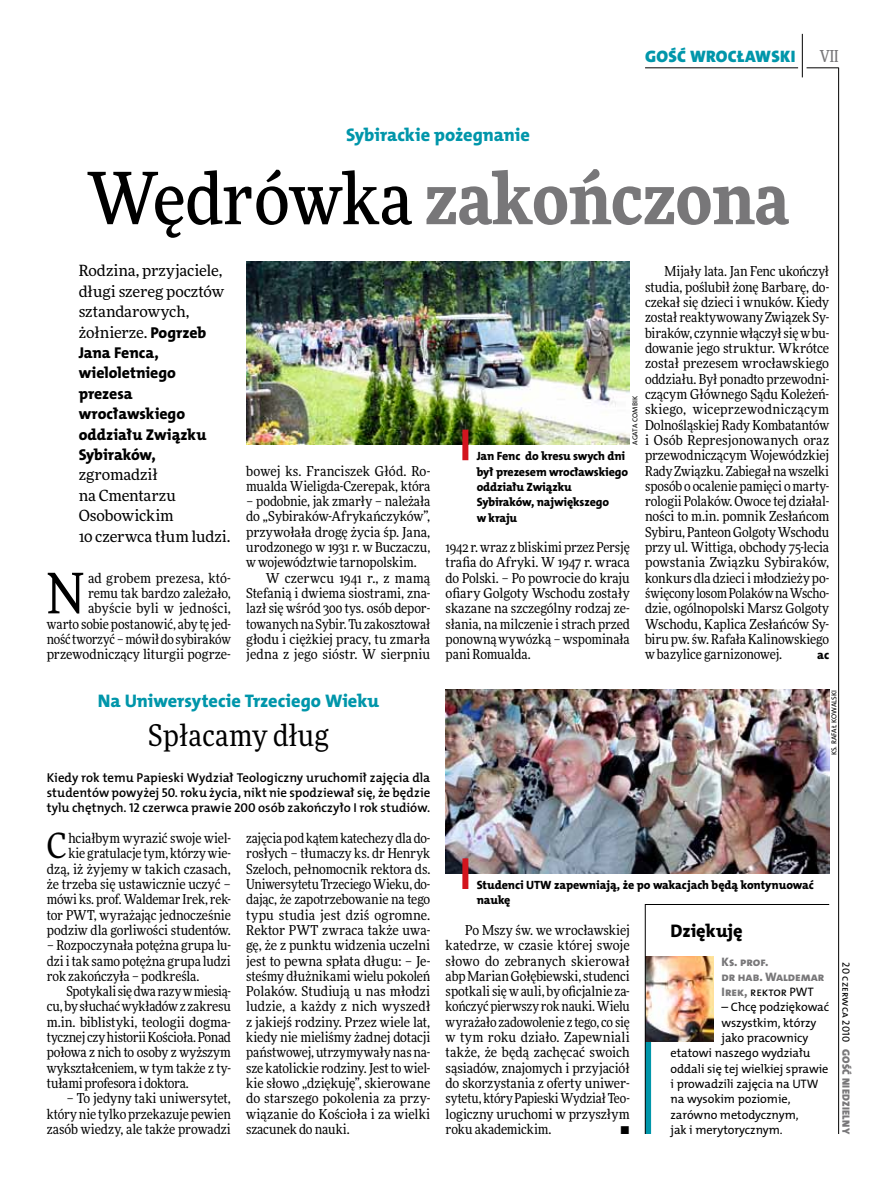
<style>
.page{position:relative;width:893px;height:1191px;background:#fff}
.page>*{position:absolute;margin:0;border:0;box-sizing:border-box;transform-origin:0 0}
.t1{font:900 72px "Freeday Narrow";color:#787779}
.t2{font:55.95px "Freeday Narrow News";color:#000}
.t3{font:34.8px "Freeday Narrow News";color:#000}
.t4{font:30px "Freeday Narrow News";letter-spacing:.01em;color:#000}
.t5{font:18.3px "The Mix HP8 Ex Bld";letter-spacing:-.005em;color:#0096aa}
.t6{font:18.3px "The Mix HP8 Ex Bld";letter-spacing:-.005em;color:#000}
.t7{font:16.65px "The Mix HP9 Blk";letter-spacing:.02em;color:#0096aa}
.t8{font:500 16.5px "Freeday Narrow";color:#787779;scale:.9 1}
.t9{font:15.75px/20.4px "The Mix HP8 Ex Bld";letter-spacing:-.005em;color:#000}
.t10{font:15.45px/20.4px "Freeday News";letter-spacing:-.005em;color:#000}
.t11{font:13.65px/15.3px "Freeday Narrow News";letter-spacing:-.005em;color:#000;text-align:justify}
.t12{font:12.9px/15.3px "The Mix HP6 Se Bld";color:#000;text-align:justify}
.t13{font:12.3px "The Mix HP5 Plain";letter-spacing:-.005em;color:#000}
.t14{font:12.3px/15.3px "The Mix HP8 Ex Bld";letter-spacing:-.005em;color:#787779}
.t15{font:12.3px "The Mix HP8 Ex Bld";color:#000}
.t16{font:12px/15.3px "The Mix HP8 Ex Bld";letter-spacing:-.01em;color:#000}
.t17{font:10.5px "The Mix HP9 Blk";letter-spacing:.025em;color:#787779}
.t18{font:10.5px "The Mix HP5 Plain";color:#000}
.t19{font:7.2px "The Mix HP5 Plain";letter-spacing:.005em;color:#000}
.s1{font-weight:500;color:#000}
.s2{font-family:"The Mix HP8 Ex Bld";font-size:15.75px}
.s3{font-family:"The Mix HP8 Ex Bld";color:#787779}
</style>
<div class="page">
<hr style="left:806px;top:68px;width:33px;height:1px;background:#000">
<hr style="left:645px;top:68px;width:153px;height:1px;background:#000">
<hr style="left:838px;top:68px;width:1px;height:1066px;background:#000">
<hr style="left:802px;top:34px;width:1px;height:43px;background:#000">
<img style="left:246px;top:261px;width:384px;height:184px">
<svg style="left:645px;top:904px;width:185px;height:230px"></svg>
<img style="left:446px;top:690px;width:383px;height:183px">
<div style="left:462px;top:858px;width:6px;height:31px;background:#d3151f"></div>
<div style="left:462px;top:429px;width:6px;height:31px;background:#d3151f"></div>
<p class="t7" style="left:645px;top:46px;width:152px">GOŚĆ WROCŁAWSKI</p>
<p class="t8" style="left:820px;top:46px;width:22px">VII</p>
<h3 class="t5" style="left:346px;top:123px;width:185px">Sybirackie pożegnanie</h3>
<h1 class="t1" style="left:87px;top:151px;width:704px"><span class="s1">Wędrówka</span> zakończona</h1>
<p class="t10" style="left:79px;top:260px;width:147px">Rodzina, przyjaciele, długi szereg pocztów sztandarowych, żołnierze. <span class="s2">Pogrzeb</span></p>
<p class="t9" style="left:79px;top:342px;width:129px">Jana Fenca, wieloletniego prezesa wrocławskiego oddziału Związku<br>Sybiraków,</p>
<p class="t10" style="left:79px;top:464px;width:153px">zgromadził<br>na Cmentarzu<br>Osobowickim<br>10 czerwca tłum ludzi.</p>
<h2 class="t2" style="left:47px;top:559px;width:39px">N</h2>
<p class="t11" style="left:645px;top:264px;width:186px;text-indent:20px">Mijały lata. Jan Fenc ukończył studia, poślubił żonę Barbarę, do&shy;czekał się dzieci i wnuków. Kiedy został reaktywowany Związek Sy&shy;biraków, czynnie włączył się w bu&shy;dowanie jego struktur. Wkrótce został prezesem wrocławskiego oddziału. Był ponadto przewodni&shy;czącym Głównego Sądu Koleżeń&shy;skiego, wiceprzewodniczącym Dolnośląskiej Rady Kombatantów i Osób Represjonowanych oraz przewodniczącym Wojewódzkiej Rady Związku. Zabiegał na wszelki sposób o ocalenie pamięci o marty&shy;rologii Polaków. Owoce tej działal&shy;ności to m.in. pomnik Zesłańcom Sybiru, Panteon Golgoty Wschodu przy ul. Wittiga, obchody 75-lecia powstania Związku Sybiraków, konkurs dla dzieci i młodzieży po&shy;święcony losom Polaków na Wscho&shy;dzie, ogólnopolski Marsz Golgoty Wschodu, Kaplica Zesłańców Sy&shy;biru pw. św. Rafała Kalinowskiego w bazylice garnizonowej.</p>
<p class="t19" style="left:630px;top:445px;width:51px;rotate:-90deg">Agata Combik</p>
<p class="t16" style="left:477px;top:448px;width:153px">Jan Fenc do kresu swych dni był prezesem wrocławskiego oddziału Związku<br>Sybiraków, największego<br>w kraju</p>
<p class="t11" style="left:246px;top:463px;width:186px">bowej ks. Franciszek Głód. Ro&shy;mualda Wieligda-Czerepak, która</p>
<p class="t11" style="left:246px;top:493px;width:186px">– podobnie, jak zmarły – należała do „Sybiraków-Afrykańczyków”, przywołała drogę życia śp. Jana, urodzonego w 1931 r. w Buczaczu, w województwie tarnopolskim.</p>
<p class="t11" style="left:246px;top:570px;width:186px;text-indent:20px">W czerwcu 1941 r., z mamą Stefanią i dwiema siostrami, zna&shy;lazł się wśród 300 tys. osób depor&shy;towanych na Sybir. Tu zakosztował głodu i ciężkiej pracy, tu zmarła jedna z jego sióstr. W sierpniu</p>
<p class="t11" style="left:446px;top:539px;width:186px">1942 r. wraz z bliskimi przez Persję trafia do Afryki. W 1947 r. wraca do Polski. – Po powrocie do kraju ofiary Golgoty Wschodu zostały skazane na szczególny rodzaj ze&shy;słania, na milczenie i strach przed ponowną wywózką – wspominała pani Romualda.</p>
<p class="t11" style="left:47px;top:570px;width:186px;text-align:right">ad grobem prezesa, któ-<br>remu tak bardzo zależało, abyście byli w jedności,<br>warto sobie postanowić, aby tę jed&shy;ność tworzyć – mówił do sybiraków przewodniczący liturgii pogrze-</p>
<p class="t15" style="left:817px;top:647px;width:14px">ac</p>
<h3 class="t5" style="left:98px;top:689px;width:283px">Na Uniwersytecie Trzeciego Wieku</h3>
<h3 class="t4" style="left:148px;top:717px;width:182px">Spłacamy dług</h3>
<p class="t12" style="left:47px;top:770px;width:385px">Kiedy rok temu Papieski Wydział Teologiczny uruchomił zajęcia dla studentów powyżej 50. roku życia, nikt nie spodziewał się, że będzie tylu chętnych. 12 czerwca prawie 200 osób zakończyło I rok studiów.</p>
<p class="t11" style="left:47px;top:830px;width:186px;text-align:right">hciałbym wyrazić swoje wiel-<br>kie gratulacje tym, którzy wie&shy;dzą, iż żyjemy w takich czasach, że trzeba się ustawicznie uczyć – mówi ks. prof. Waldemar Irek, rek&shy;tor PWT, wyrażając jednocześnie podziw dla gorliwości studentów.</p>
<p class="t11" style="left:47px;top:937px;width:186px">– Rozpoczynała potężna grupa lu&shy;dzi i tak samo potężna grupa ludzi rok zakończyła – podkreśla.</p>
<p class="t11" style="left:47px;top:983px;width:186px;text-indent:20px">Spotykali się dwa razy w miesią&shy;cu, by słuchać wykładów z zakresu m.in. biblistyki, teologii dogma&shy;tycznej czy historii Kościoła. Ponad połowa z nich to osoby z wyższym wykształceniem, w tym także z ty&shy;tułami profesora i doktora.</p>
<p class="t11" style="left:47px;top:1090px;width:186px;text-indent:20px">– To jedyny taki uniwersytet, który nie tylko przekazuje pewien zasób wiedzy, ale także prowadzi</p>
<h3 class="t3" style="left:47px;top:824px;width:21px">C</h3>
<p class="t11" style="left:246px;top:830px;width:186px">zajęcia pod kątem katechezy dla do&shy;rosłych – tłumaczy ks. dr Henryk Szeloch, pełnomocnik rektora ds.<br>Uniwersytetu Trzeciego Wieku, do&shy;dając, że zapotrzebowanie na tego typu studia jest dziś ogromne.<br>Rektor PWT zwraca także uwa&shy;gę, że z punktu widzenia uczelni jest to pewna spłata długu: – Je&shy;steśmy dłużnikami wielu pokoleń Polaków. Studiują u nas młodzi ludzie, a każdy z nich wyszedł z jakiejś rodziny. Przez wiele lat, kiedy nie mieliśmy żadnej dotacji państwowej, utrzymywały nas na&shy;sze katolickie rodziny. Jest to wiel&shy;kie słowo „dziękuję”, skierowane do starszego pokolenia za przy&shy;wiązanie do Kościoła i za wielki szacunek do nauki.</p>
<p class="t19" style="left:829px;top:755px;width:67px;rotate:-90deg">ks. Rafał Kowalski</p>
<p class="t16" style="left:477px;top:877px;width:339px">Studenci UTW zapewniają, że po wakacjach będą kontynuować naukę</p>
<p class="t11" style="left:446px;top:922px;width:186px;text-indent:20px">Po Mszy św. we wrocławskiej katedrze, w czasie której swoje słowo do zebranych skierował abp Marian Gołębiewski, studenci spotkali się w auli, by oficjalnie za&shy;kończyć pierwszy rok nauki. Wielu wyrażało zadowolenie z tego, co się w tym roku działo. Zapewniali także, że będą zachęcać swoich sąsiadów, znajomych i przyjaciół do skorzystania z oferty uniwer&shy;sytetu, który Papieski Wydział Teo&shy;logiczny uruchomi w przyszłym roku akademickim.</p>
<p class="t11" style="left:620px;top:1121px;width:11px">•</p>
<h3 class="t6" style="left:671px;top:919px;width:73px">Dziękuję</h3>
<p class="t14" style="left:722px;top:953px;width:104px">Ks. prof.<br>dr hab. Waldemar</p>
<p class="t13" style="left:722px;top:984px;width:93px"><span class="s3">Irek,</span> rektor PWT</p>
<p class="t13" style="left:722px;top:999px;width:109px">– Chcę podziękować</p>
<p class="t13" style="left:722px;top:1014px;width:96px">wszystkim, którzy</p>
<p class="t13" style="left:722px;top:1030px;width:88px">jako pracownicy</p>
<p class="t13" style="left:671px;top:1045px;width:141px">etatowi naszego wydziału</p>
<p class="t13" style="left:671px;top:1060px;width:159px">oddali się tej wielkiej sprawie</p>
<p class="t13" style="left:671px;top:1076px;width:150px">i prowadzili zajęcia na UTW</p>
<p class="t13" style="left:671px;top:1091px;width:121px">na wysokim poziomie,</p>
<p class="t13" style="left:671px;top:1106px;width:130px">zarówno metodycznym,</p>
<p class="t13" style="left:671px;top:1121px;width:114px">jak i merytorycznym.</p>
<p class="t18" style="left:853px;top:962px;width:81px;rotate:90deg">20 czerwca 2010</p>
<p class="t17" style="left:853px;top:1049px;width:86px;rotate:90deg">GOŚĆ NIEDZIELNY</p>
</div>
